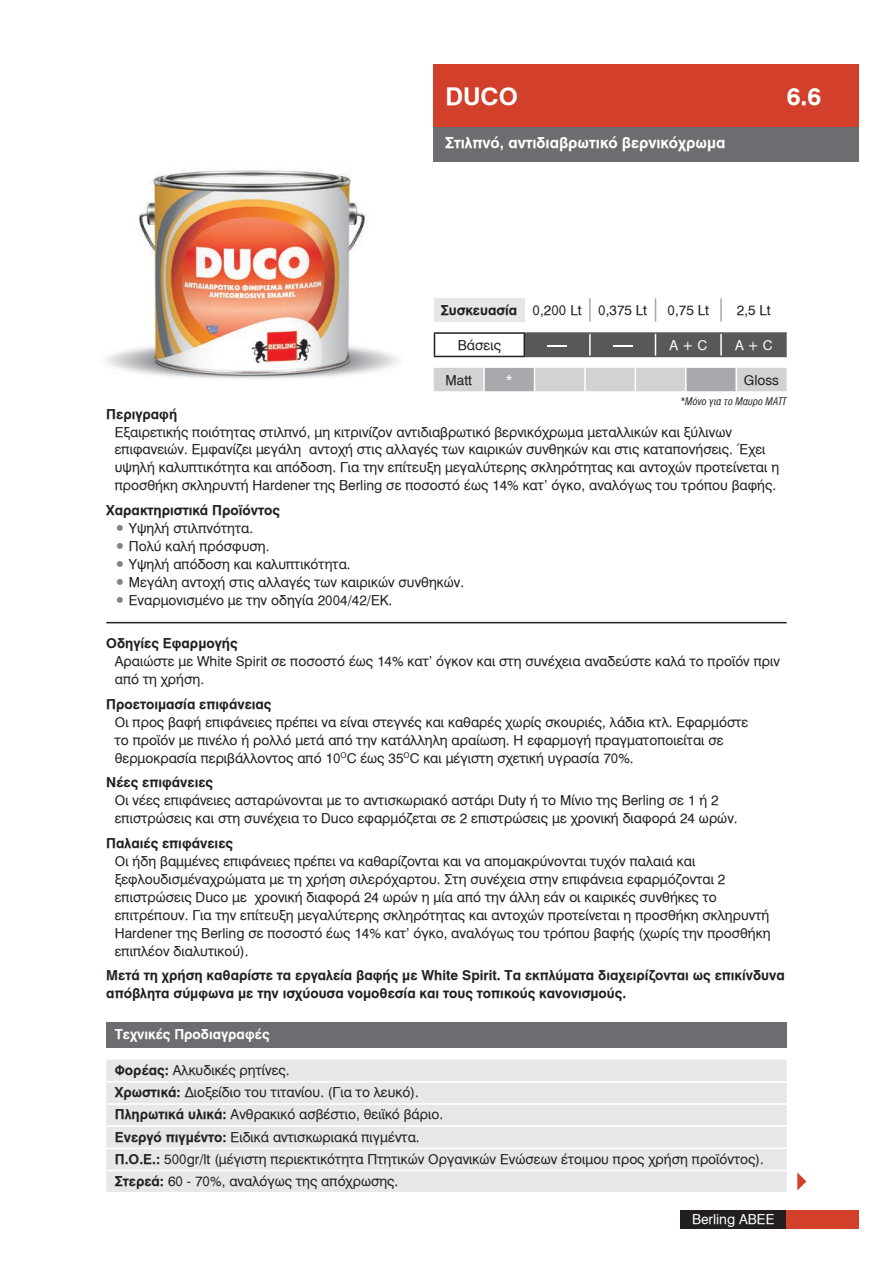
<style>
.page{position:relative;width:893px;height:1263px;background:#fff}
.page>*{position:absolute;margin:0;border:0;box-sizing:border-box;transform-origin:0 0}
.t1{font:24px "UB Helvetica Bold";color:#fff}
.t2{font:15px "UB Helvetica Bold";color:#fff}
.t3{font:13.5px/18px "UB Helvetica";color:#231f20}
.t4{font:13.5px/18px "UB Helvetica Bold";color:#231f20}
.t5{font:13.5px "UB Helvetica Bold";color:#fff}
.t6{font:13.5px "UB Helvetica";color:#fff}
.t7{font:13.5px "UB Helvetica";color:#fff;scale:6 1}
.t8{font:10.5px "UB Helvetica Cond Italic";color:#231f20}
.s1{font-family:"UB Helvetica Bold"}
.s2{color:#808285}
</style>
<div class="page">
<div style="left:106px;top:1022px;width:681px;height:26px;background:#6c6d70"></div>
<div style="left:106px;top:1060px;width:681px;height:132px;background:#e6e7e9"></div>
<hr style="left:106px;top:1081px;width:681px;height:1px;background:#fff">
<hr style="left:106px;top:1103px;width:681px;height:2px;background:#fff">
<hr style="left:106px;top:1125px;width:681px;height:2px;background:#fff">
<hr style="left:106px;top:1147px;width:681px;height:2px;background:#fff">
<hr style="left:106px;top:1170px;width:681px;height:1px;background:#fff">
<img style="left:105px;top:121px;width:347px;height:271px">
<div style="left:680px;top:1210px;width:107px;height:19px;background:#231f20"></div>
<div style="left:787px;top:1210px;width:72px;height:19px;background:#d23f2a"></div>
<div style="left:434px;top:64px;width:425px;height:64px;background:#d23f2a"></div>
<div style="left:434px;top:128px;width:425px;height:34px;background:#6c6d70"></div>
<svg style="left:434px;top:368px;width:353px;height:23px"></svg>
<hr style="left:735px;top:368px;width:2px;height:23px;background:#fff">
<hr style="left:434px;top:332px;width:91px;height:2px;background:#231f20">
<svg style="left:434px;top:334px;width:1px;height:22px"></svg>
<div style="left:524px;top:333px;width:263px;height:23px;background:#57585a"></div>
<hr style="left:434px;top:356px;width:91px;height:1px;background:#231f20">
<hr style="left:525px;top:332px;width:65px;height:2px;background:#57585a">
<hr style="left:590px;top:332px;width:65px;height:2px;background:#57585a">
<hr style="left:655px;top:332px;width:66px;height:2px;background:#57585a">
<hr style="left:721px;top:332px;width:66px;height:2px;background:#57585a">
<hr style="left:525px;top:356px;width:65px;height:1px;background:#57585a">
<hr style="left:590px;top:356px;width:65px;height:1px;background:#57585a">
<hr style="left:655px;top:356px;width:66px;height:1px;background:#57585a">
<hr style="left:721px;top:356px;width:66px;height:1px;background:#57585a">
<div style="left:434px;top:298px;width:90px;height:24px;background:#e6e7e9"></div>
<svg style="left:524px;top:298px;width:198px;height:24px"></svg>
<svg style="left:797px;top:1172px;width:9px;height:18px"></svg>
<hr style="left:106px;top:622px;width:681px;height:1px;background:#231f20">
<p class="t1" style="left:445px;top:82px;width:74px">DUCO</p>
<p class="t1" style="left:787px;top:82px;width:36px">6.6</p>
<p class="t2" style="left:445px;top:134px;width:282px">Στιλπνό, αντιδιαβρωτικό βερνικόχρωμα</p>
<p class="t4" style="left:441px;top:301px;width:78px">Συσκευασία</p>
<p class="t3" style="left:533px;top:301px;width:50px">0,200 Lt</p>
<p class="t3" style="left:598px;top:301px;width:50px">0,375 Lt</p>
<p class="t3" style="left:668px;top:301px;width:43px">0,75 Lt</p>
<p class="t3" style="left:737px;top:301px;width:35px">2,5 Lt</p>
<p class="t3" style="left:458px;top:336px;width:45px">Βάσεις</p>
<p class="t7" style="left:544px;top:337px;width:6px">-</p>
<p class="t7" style="left:610px;top:337px;width:6px">-</p>
<p class="t6" style="left:669px;top:337px;width:39px">A + C</p>
<p class="t6" style="left:735px;top:337px;width:39px">A + C</p>
<p class="t3" style="left:446px;top:371px;width:28px">Matt</p>
<p class="t6" style="left:506px;top:372px;width:8px">*</p>
<p class="t3" style="left:744px;top:371px;width:37px">Gloss</p>
<p class="t8" style="left:680px;top:395px;width:108px">*Μόνο για το Μαυρο MATT</p>
<p class="t3" style="left:115px;top:405px;width:666px;text-indent:-9px"><span class="s1">Περιγραφή<br></span>Εξαιρετικής ποιότητας στιλπνό, μη κιτρινίζον αντιδιαβρωτικό βερνικόχρωμα μεταλλικών και ξύλινων επιφανειών. Εμφανίζει μεγάλη αντοχή στις αλλαγές των καιρικών συνθηκών και στις καταπονήσεις. Έχει υψηλή καλυπτικότητα και απόδοση. Για την επίτευξη μεγαλύτερης σκληρότητας και αντοχών προτείνεται η προσθήκη σκληρυντή Hardener της Berling σε ποσοστό έως 14% κατ’ όγκο, αναλόγως του τρόπου βαφής.</p>
<p class="t4" style="left:106px;top:501px;width:175px">Χαρακτηριστικά Προϊόντος</p>
<p class="t3" style="left:115px;top:519px;width:140px"><span class="s2">•</span> Υψηλή στιλπνότητα.</p>
<p class="t3" style="left:115px;top:537px;width:156px"><span class="s2">•</span> Πολύ καλή πρόσφυση.</p>
<p class="t3" style="left:115px;top:555px;width:237px"><span class="s2">•</span> Υψηλή απόδοση και καλυπτικότητα.</p>
<p class="t3" style="left:115px;top:573px;width:351px"><span class="s2">•</span> Μεγάλη αντοχή στις αλλαγές των καιρικών συνθηκών.</p>
<p class="t3" style="left:115px;top:591px;width:279px"><span class="s2">•</span> Εναρμονισμένο με την οδηγία 2004/42/ΕΚ.</p>
<p class="t3" style="left:115px;top:635px;width:667px;text-indent:-9px"><span class="s1">Οδηγίες Εφαρμογής<br></span>Αραιώστε με White Spirit σε ποσοστό έως 14% κατ’ όγκον και στη συνέχεια αναδεύστε καλά το προϊόν πριν από τη χρήση.</p>
<p class="t3" style="left:115px;top:695px;width:635px;text-indent:-9px"><span class="s1">Προετοιμασία επιφάνειας<br></span>Οι προς βαφή επιφάνειες πρέπει να είναι στεγνές και καθαρές χωρίς σκουριές, λάδια κτλ. Εφαρμόστε το προϊόν με πινέλο ή ρολλό μετά από την κατάλληλη αραίωση. Η εφαρμογή πραγματοποιείται σε θερμοκρασία περιβάλλοντος από 10<sup>Ο</sup>C έως 35<sup>Ο</sup>C και μέγιστη σχετική υγρασία 70%.</p>
<p class="t3" style="left:115px;top:773px;width:624px;text-indent:-9px"><span class="s1">Νέες επιφάνειες<br></span>Οι νέες επιφάνειες ασταρώνονται με το αντισκωριακό αστάρι Duty ή το Μίνιο της Berling σε 1 ή 2 επιστρώσεις και στη συνέχεια το Duco εφαρμόζεται σε 2 επιστρώσεις με χρονική διαφορά 24 ωρών.</p>
<p class="t3" style="left:115px;top:834px;width:657px;text-indent:-9px"><span class="s1">Παλαιές επιφάνειες<br></span>Οι ήδη βαμμένες επιφάνειες πρέπει να καθαρίζονται και να απομακρύνονται τυχόν παλαιά και ξεφλουδισμέναχρώματα με τη χρήση σιλερόχαρτου. Στη συνέχεια στην επιφάνεια εφαρμόζονται 2 επιστρώσεις Duco με χρονική διαφορά 24 ωρών η μία από την άλλη εάν οι καιρικές συνθήκες το επιτρέπουν. Για την επίτευξη μεγαλύτερης σκληρότητας και αντοχών προτείνεται η προσθήκη σκληρυντή Hardener της Berling σε ποσοστό έως 14% κατ’ όγκο, αναλόγως του τρόπου βαφής (χωρίς την προσθήκη επιπλέον διαλυτικού).</p>
<p class="t4" style="left:106px;top:966px;width:680px">Μετά τη χρήση καθαρίστε τα εργαλεία βαφής με White Spirit. Τα εκπλύματα διαχειρίζονται ως επικίνδυνα απόβλητα σύμφωνα με την ισχύουσα νομοθεσία και τους τοπικούς κανονισμούς.</p>
<p class="t5" style="left:115px;top:1026px;width:156px">Τεχνικές Προδιαγραφές</p>
<p class="t3" style="left:115px;top:1061px;width:176px"><span class="s1">Φορέας:</span> Αλκυδικές ρητίνες.</p>
<p class="t3" style="left:115px;top:1083px;width:305px"><span class="s1">Χρωστικά:</span> Διοξείδιο του τιτανίου. (Για το λευκό).</p>
<p class="t3" style="left:115px;top:1106px;width:330px"><span class="s1">Πληρωτικά υλικά:</span> Ανθρακικό ασβέστιο, θειϊκό βάριο.</p>
<p class="t3" style="left:115px;top:1128px;width:306px"><span class="s1">Ενεργό πιγμέντο:</span> Ειδικά αντισκωριακά πιγμέντα.</p>
<p class="t3" style="left:115px;top:1150px;width:651px"><span class="s1">Π.Ο.Ε.:</span> 500gr/lt (μέγιστη περιεκτικότητα Πτητικών Οργανικών Ενώσεων έτοιμου προς χρήση προϊόντος).</p>
<p class="t3" style="left:115px;top:1172px;width:285px"><span class="s1">Στερεά:</span> 60 - 70%, αναλόγως της απόχρωσης.</p>
<p class="t6" style="left:692px;top:1211px;width:84px">Berling ABEE</p>
</div>
